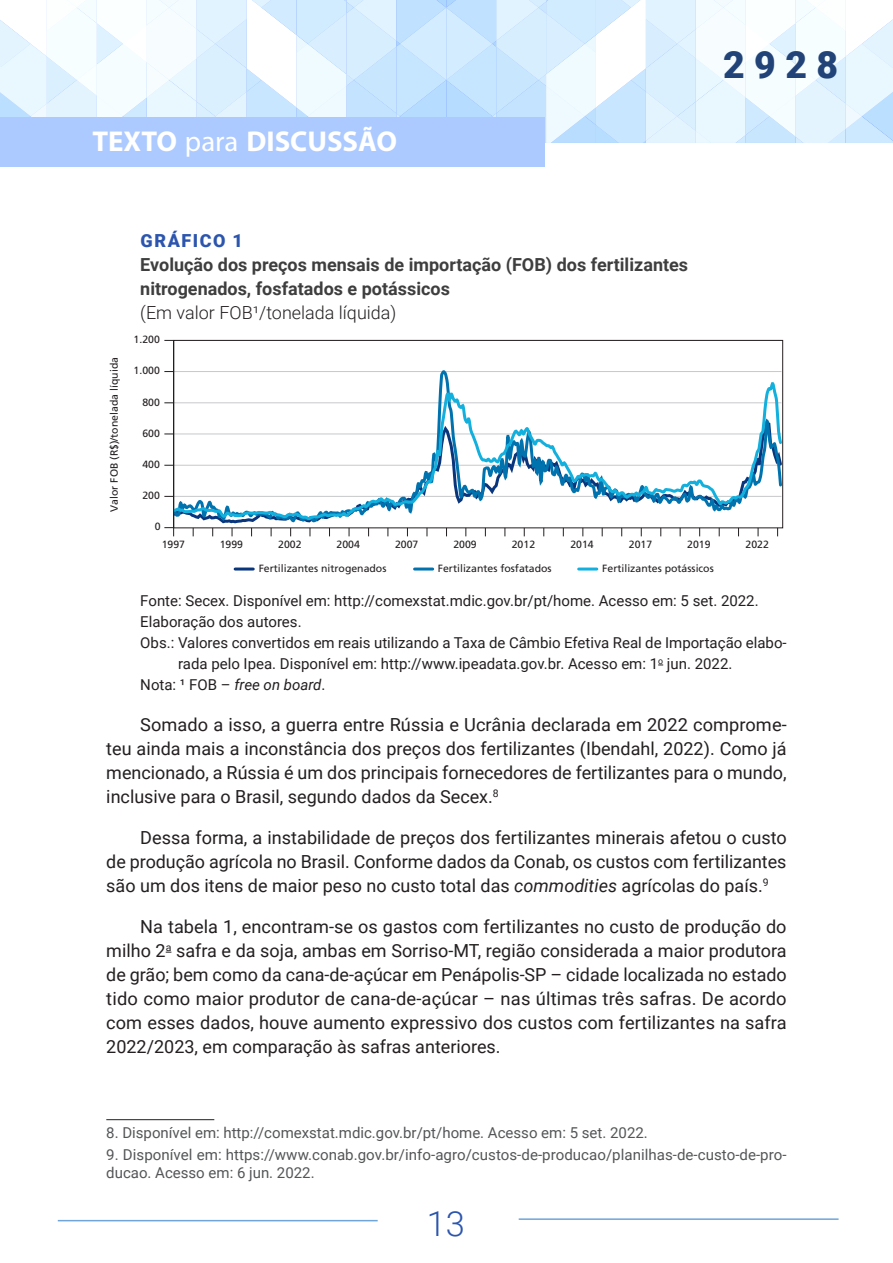
<style>
.page{position:relative;width:893px;height:1263px;background:#fff}
.page>*{position:absolute;margin:0;border:0;box-sizing:border-box;transform-origin:0 0}
.t1{font:900 37.5px "Roboto";color:#224377}
.t2{font:300 34.5px "Roboto";color:#2c55ae}
.t3{font:700 28.8px "Myriad Pro";color:#fff}
.texto_corrido{font:18px/24px "Roboto";color:#231f20;text-align:justify}
.titulo_2_título_do_gráfico{font:700 18px/24px "Roboto";color:#3e3e3f}
.titulo_3_Em___grafico{font:300 18px "Roboto";color:#231f20}
.titulo_1_número{font:900 18px "Roboto";letter-spacing:.085em;color:#2c55ae}
.nota_rodape{font:15px/18px "Roboto";color:#545557}
.fonte_nota_obs_grafico_meio{font:15px/21px "Roboto";color:#231f20}
.fonte_grafico{font:15px "Roboto";color:#231f20}
.elaboracao_grafico{font:15px "Roboto";color:#231f20}
.t4{font:10.5px "Frutiger LT Pro";color:#231f20}
.s1{font-weight:400}
.s2{font-style:italic}
</style>
<div class="page">
<svg style="left:0;top:0;width:893px;height:143px"></svg>
<div style="left:0;top:118px;width:545px;height:49px;background:#accaff"></div>
<hr style="left:519px;top:1218px;width:319px;height:2px;background:#6fa5d9">
<hr style="left:58px;top:1220px;width:320px;height:1px;background:#6fa5d9">
<svg style="left:164px;top:433px;width:620px;height:103px"></svg>
<svg style="left:171px;top:368px;width:613px;height:157px"></svg>
<svg style="left:171px;top:383px;width:613px;height:139px"></svg>
<div style="left:173px;top:340px;width:610px;height:188px;border:1px solid #231f20"></div>
<hr style="left:235px;top:567px;width:18px;height:3px;background:#08357c">
<hr style="left:415px;top:567px;width:18px;height:3px;background:#0073ae">
<hr style="left:579px;top:567px;width:18px;height:3px;background:#13b0de">
<hr style="left:106px;top:1119px;width:108px;height:1px;background:#231f20">
<h3 class="t3" style="left:92px;top:122px;width:306px">TEXTO <span class="s1">para</span> DISCUSSÃO</h3>
<p class="titulo_1_número" style="left:141px;top:228px;width:104px">GRÁFICO 1</p>
<p class="titulo_2_título_do_gráfico" style="left:140px;top:252px;width:549px">Evolução dos preços mensais de importação (FOB) dos fertilizantes nitrogenados, fosfatados e potássicos</p>
<p class="titulo_3_Em___grafico" style="left:140px;top:300px;width:258px">(Em valor FOB¹/tonelada líquida)</p>
<p class="t4" style="left:108px;top:512px;width:156px;rotate:-90deg">Valor FOB (R$)/tonelada líquida</p>
<p class="t4" style="left:134px;top:333px;width:28px">1.200</p>
<p class="t4" style="left:134px;top:365px;width:28px">1.000</p>
<p class="t4" style="left:142px;top:396px;width:19px">800</p>
<p class="t4" style="left:142px;top:427px;width:19px">600</p>
<p class="t4" style="left:142px;top:458px;width:19px">400</p>
<p class="t4" style="left:142px;top:489px;width:19px">200</p>
<p class="t4" style="left:155px;top:521px;width:7px">0</p>
<h1 class="t1" style="left:723px;top:38px;width:116px">2928</h1>
<p class="t4" style="left:162px;top:538px;width:25px">1997</p>
<p class="t4" style="left:220px;top:538px;width:25px">1999</p>
<p class="t4" style="left:278px;top:538px;width:25px">2002</p>
<p class="t4" style="left:337px;top:538px;width:25px">2004</p>
<p class="t4" style="left:395px;top:538px;width:25px">2007</p>
<p class="t4" style="left:453px;top:538px;width:25px">2009</p>
<p class="t4" style="left:512px;top:538px;width:25px">2012</p>
<p class="t4" style="left:570px;top:538px;width:25px">2014</p>
<p class="t4" style="left:629px;top:538px;width:25px">2017</p>
<p class="t4" style="left:687px;top:538px;width:25px">2019</p>
<p class="t4" style="left:746px;top:538px;width:25px">2022</p>
<p class="t4" style="left:259px;top:562px;width:129px">Fertilizantes nitrogenados</p>
<p class="t4" style="left:438px;top:562px;width:115px">Fertilizantes fosfatados</p>
<p class="t4" style="left:602px;top:562px;width:113px">Fertilizantes potássicos</p>
<p class="fonte_grafico" style="left:140px;top:590px;width:620px">Fonte: Secex. Disponível em: http://comexstat.mdic.gov.br/pt/home. Acesso em: 5 set. 2022.</p>
<p class="fonte_nota_obs_grafico_meio" style="left:140px;top:611px;width:163px">Elaboração dos autores.</p>
<p class="fonte_nota_obs_grafico_meio" style="left:178px;top:632px;width:610px;text-indent:-38px">Obs.: Valores convertidos em reais utilizando a Taxa de Câmbio Efetiva Real de Importação elabo&shy;rada pelo Ipea. Disponível em: http://www.ipeadata.gov.br. Acesso em: 1<sup>o</sup> jun. 2022.</p>
<p class="elaboracao_grafico" style="left:140px;top:674px;width:187px">Nota: ¹ FOB – <span class="s2">free on board</span>.</p>
<p class="texto_corrido" style="left:106px;top:712px;width:682px;text-indent:34px">Somado a isso, a guerra entre Rússia e Ucrânia declarada em 2022 comprome&shy;teu ainda mais a inconstância dos preços dos fertilizantes (Ibendahl, 2022). Como já mencionado, a Rússia é um dos principais fornecedores de fertilizantes para o mundo, inclusive para o Brasil, segundo dados da Secex.<sup>8</sup></p>
<p class="texto_corrido" style="left:106px;top:825px;width:682px;text-indent:34px">Dessa forma, a instabilidade de preços dos fertilizantes minerais afetou o custo de produção agrícola no Brasil. Conforme dados da Conab, os custos com fertilizantes são um dos itens de maior peso no custo total das <span class="s2">commodities</span> agrícolas do país.<sup>9</sup></p>
<p class="texto_corrido" style="left:106px;top:914px;width:682px;text-indent:34px">Na tabela 1, encontram-se os gastos com fertilizantes no custo de produção do milho 2<sup>a</sup> safra e da soja, ambas em Sorriso-MT, região considerada a maior produtora de grão; bem como da cana-de-açúcar em Penápolis-SP – cidade localizada no estado tido como maior produtor de cana-de-açúcar – nas últimas três safras. De acordo com esses dados, houve aumento expressivo dos custos com fertilizantes na safra 2022/2023, em comparação às safras anteriores.</p>
<p class="nota_rodape" style="left:106px;top:1123px;width:543px">8. Disponível em: http://comexstat.mdic.gov.br/pt/home. Acesso em: 5 set. 2022.</p>
<p class="nota_rodape" style="left:106px;top:1145px;width:682px">9. Disponível em: https://www.conab.gov.br/info-agro/custos-de-producao/planilhas-de-custo-de-pro&shy;ducao. Acesso em: 6 jun. 2022.</p>
<h2 class="t2" style="left:427px;top:1200px;width:40px">13</h2>
</div>
